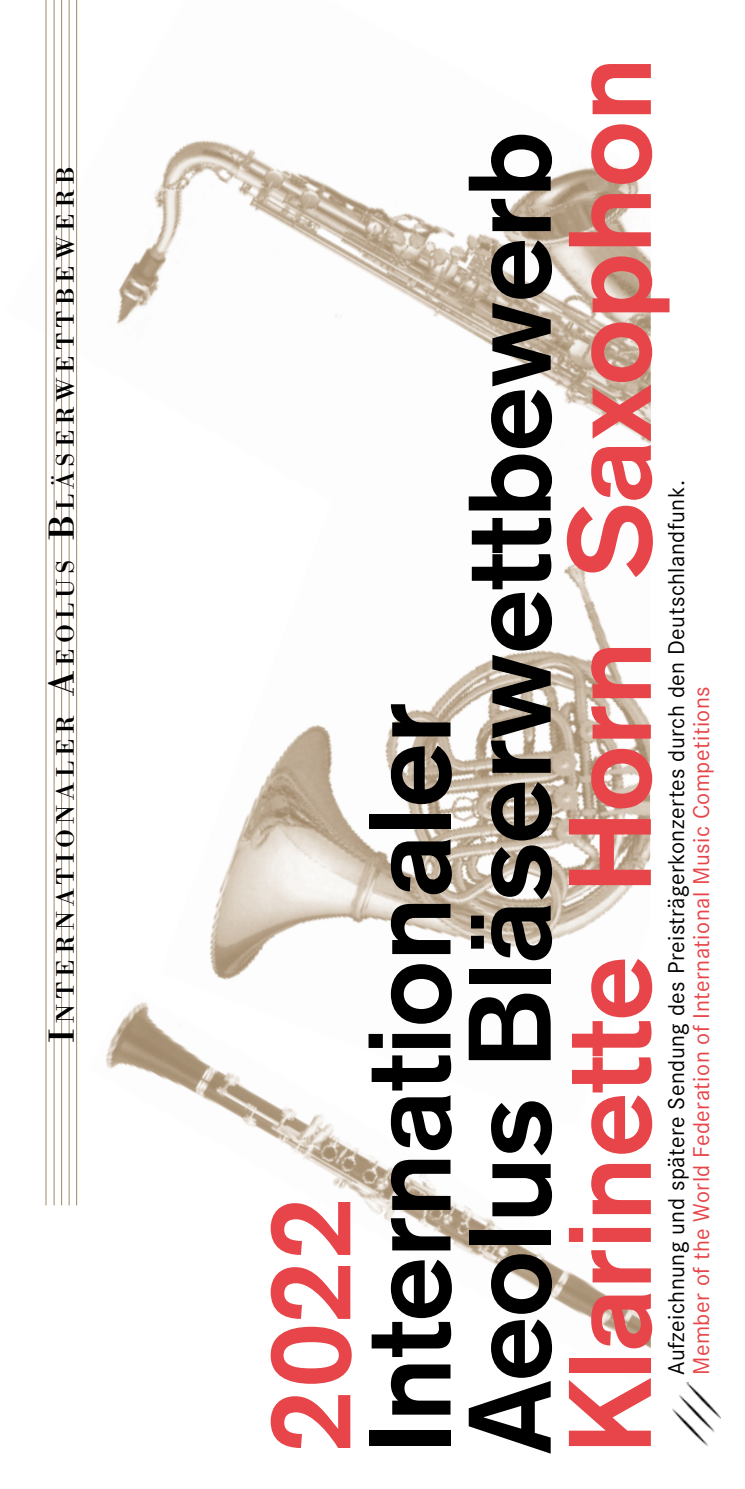
<style>
.page{position:relative;width:745px;height:1489px;background:#fff}
.page>*{position:absolute;margin:0;border:0;box-sizing:border-box;transform-origin:0 0}
.t1{font:700 115px/100px "Akzidenz Grotesk";color:#000}
.t2{font:700 115px "Akzidenz Grotesk";color:#e74549}
.t3{font:26.25px "Bodoni";letter-spacing:.19em;color:#000}
.t4{font:23.75px "Corporate S";letter-spacing:.02em;color:#000}
.t5{font:23.75px "Corporate S";letter-spacing:.02em;color:#e74549}
.s1{font-size:37.5px}
</style>
<div class="page">
<img style="left:45px;top:0;width:605px;height:687px">
<img style="left:160px;top:454px;width:490px;height:526px">
<img style="left:105px;top:1002px;width:545px;height:346px">
<img style="left:672px;top:1382px;width:48px;height:63px">
<hr style="left:46px;top:0;width:1px;height:1205px;background:#a1896b">
<hr style="left:54px;top:0;width:1px;height:1205px;background:#a1896b">
<hr style="left:61px;top:0;width:1px;height:1205px;background:#a1896b">
<hr style="left:69px;top:0;width:1px;height:1205px;background:#a1896b">
<hr style="left:76px;top:0;width:1px;height:1205px;background:#a1896b">
<p class="t3" style="left:49px;top:1042px;width:875px;rotate:-90deg"><span class="s1">I</span>nternationaler <span class="s1">A</span>eolus <span class="s1">B</span>läserwettbewerb</p>
<h1 class="t2" style="left:241px;top:1453px;width:258px;rotate:-90deg">2022</h1>
<h1 class="t1" style="left:359px;top:1453px;width:1323px;rotate:-90deg">Internationaler<br>Aeolus Bläserwettbewerb</h1>
<h1 class="t2" style="left:542px;top:1453px;width:1397px;rotate:-90deg">Klarinette Horn Saxophon</h1>
<p class="t4" style="left:662px;top:1374px;width:896px;rotate:-90deg">Aufzeichnung und spätere Sendung des Preisträgerkonzertes durch den Deutschlandfunk.</p>
<p class="t5" style="left:687px;top:1374px;width:690px;rotate:-90deg">Member of the World Federation of International Music Competitions</p>
</div>
